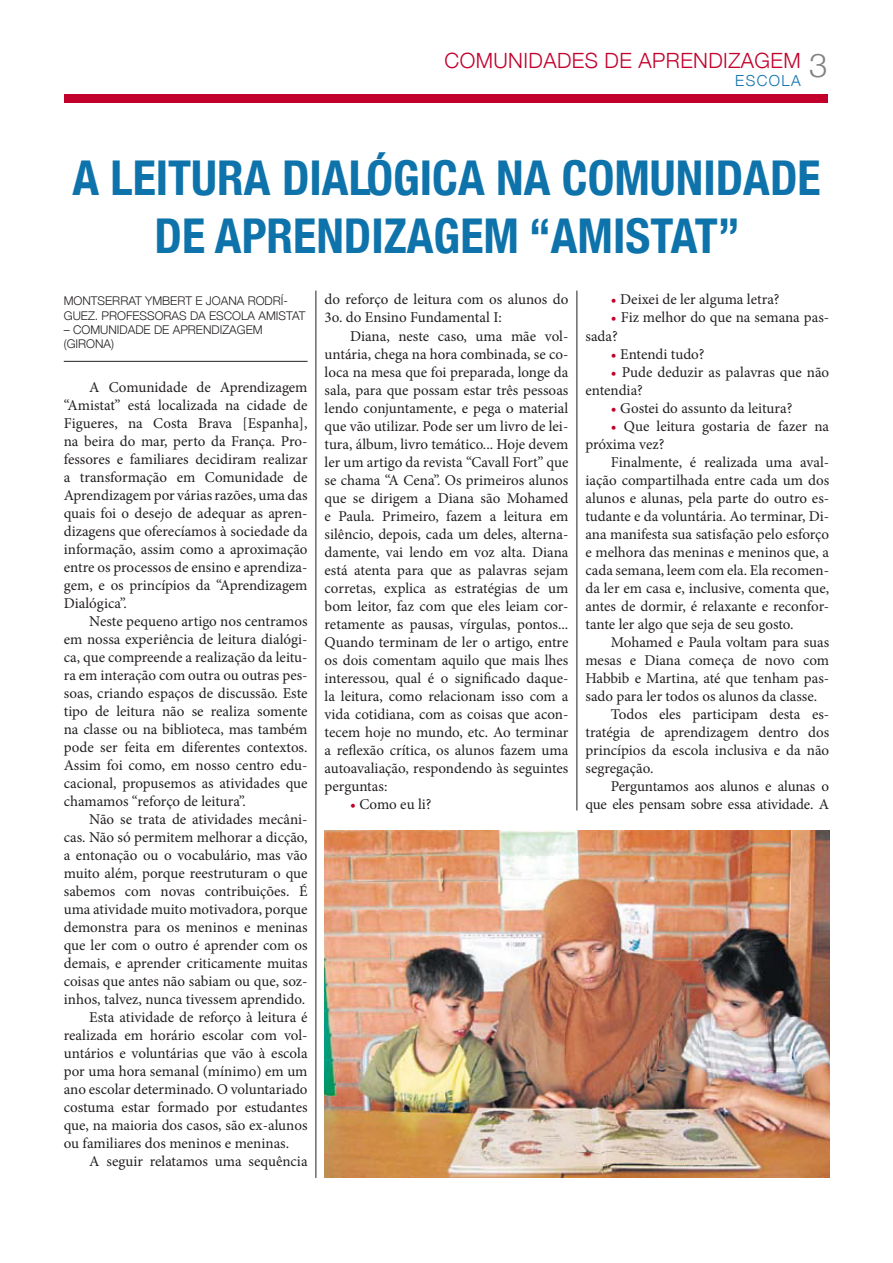
<style>
.page{position:relative;width:893px;height:1263px;background:#fff}
.page>*{position:absolute;margin:0;border:0;box-sizing:border-box;transform-origin:0 0}
.titulo{font:700 condensed 48px/57.6px "Helvetica Neue";color:#0e73ab;text-align:center}
.t1{font:300 33px "Helvetica Neue";color:#808285}
.t2{font:300 21px "Helvetica Neue";letter-spacing:.02em;color:#c2002b}
.t3{font:300 15.3px "Helvetica Neue";letter-spacing:.09em;color:#0e73ab}
.texto{font:15px/18px "Minion Pro";color:#231f20;text-align:justify}
.AUTOR{font:300 12px/14.4px "Helvetica Neue";color:#231f20}
.s1{color:#c2002b}
</style>
<div class="page">
<div style="left:65px;top:94px;width:763px;height:9px;background:#c2002b"></div>
<hr style="left:64px;top:361px;width:244px;height:1px;background:#231f20">
<hr style="left:316px;top:291px;width:1px;height:887px;background:#231f20">
<hr style="left:577px;top:291px;width:1px;height:519px;background:#231f20">
<img style="left:325px;top:830px;width:504px;height:348px">
<p class="t2" style="left:445px;top:44px;width:358px">COMUNIDADES DE APRENDIZAGEM</p>
<p class="t3" style="left:735px;top:68px;width:67px">ESCOLA</p>
<p class="t1" style="left:809px;top:39px;width:20px">3</p>
<p class="titulo" style="left:72px;top:146px;width:750px">A LEITURA DIALÓGICA NA COMUNIDADE<br>DE APRENDIZAGEM “AMISTAT”</p>
<p class="AUTOR" style="left:64px;top:293px;width:243px">MONTSERRAT YMBERT E JOANA RODRÍ-<br>GUEZ. PROFESSORAS DA ESCOLA AMISTAT</p>
<p class="AUTOR" style="left:64px;top:322px;width:200px">– COMUNIDADE DE APRENDIZAGEM (GIRONA)</p>
<p class="texto" style="left:64px;top:378px;width:245px;text-indent:26px">A Comunidade de Aprendizagem “Amistat” está localizada na cidade de Figueres, na Costa Brava [Espanha], na beira do mar, perto da França. Pro&shy;fessores e familiares decidiram realizar a transformação em Comunidade de Aprendizagem por várias razões, uma das quais foi o desejo de adequar as apren&shy;dizagens que oferecíamos à sociedade da informação, assim como a aproximação entre os processos de ensino e aprendiza&shy;gem, e os princípios da “Aprendizagem Dialógica”.</p>
<p class="texto" style="left:64px;top:612px;width:245px;text-indent:26px">Neste pequeno artigo nos centramos em nossa experiência de leitura dialógi&shy;ca, que compreende a realização da leitu&shy;ra em interação com outra ou outras pes&shy;soas, criando espaços de discussão. Este tipo de leitura não se realiza somente na classe ou na biblioteca, mas também pode ser feita em diferentes contextos.<br>Assim foi como, em nosso centro edu&shy;cacional, propusemos as atividades que chamamos “reforço de leitura”.</p>
<p class="texto" style="left:64px;top:810px;width:245px;text-indent:26px">Não se trata de atividades mecâni&shy;cas. Não só permitem melhorar a dicção, a entonação ou o vocabulário, mas vão muito além, porque reestruturam o que sabemos com novas contribuições. É uma atividade muito motivadora, porque demonstra para os meninos e meninas que ler com o outro é aprender com os demais, e aprender criticamente muitas coisas que antes não sabiam ou que, soz&shy;inhos, talvez, nunca tivessem aprendido.</p>
<p class="texto" style="left:64px;top:1008px;width:245px;text-indent:26px">Esta atividade de reforço à leitura é realizada em horário escolar com vol&shy;untários e voluntárias que vão à escola por uma hora semanal (mínimo) em um ano escolar determinado. O voluntariado costuma estar formado por estudantes que, na maioria dos casos, são ex-alunos ou familiares dos meninos e meninas.</p>
<p class="texto" style="left:89px;top:1152px;width:220px">A seguir relatamos uma sequência</p>
<p class="texto" style="left:325px;top:291px;width:245px">do reforço de leitura com os alunos do<br>3o. do Ensino Fundamental I:</p>
<p class="texto" style="left:325px;top:327px;width:245px;text-indent:26px">Diana, neste caso, uma mãe vol&shy;untária, chega na hora combinada, se co&shy;loca na mesa que foi preparada, longe da sala, para que possam estar três pessoas lendo conjuntamente, e pega o material que vão utilizar. Pode ser um livro de lei&shy;tura, álbum, livro temático... Hoje devem ler um artigo da revista “Cavall Fort” que se chama “A Cena”. Os primeiros alunos que se dirigem a Diana são Mohamed e Paula. Primeiro, fazem a leitura em silêncio, depois, cada um deles, alterna&shy;damente, vai lendo em voz alta. Diana está atenta para que as palavras sejam corretas, explica as estratégias de um bom leitor, faz com que eles leiam cor&shy;retamente as pausas, vírgulas, pontos...<br>Quando terminam de ler o artigo, entre os dois comentam aquilo que mais lhes interessou, qual é o significado daque&shy;la leitura, como relacionam isso com a vida cotidiana, com as coisas que acon&shy;tecem hoje no mundo, etc. Ao terminar a reflexão crítica, os alunos fazem uma autoavaliação, respondendo às seguintes perguntas:</p>
<p class="texto" style="left:350px;top:795px;width:83px"><span class="s1">•</span> Como eu li?</p>
<p class="texto" style="left:611px;top:291px;width:170px"><span class="s1">•</span> Deixei de ler alguma letra?</p>
<p class="texto" style="left:585px;top:309px;width:245px;text-indent:26px"><span class="s1">•</span> Fiz melhor do que na semana pas&shy;sada?</p>
<p class="texto" style="left:611px;top:345px;width:95px"><span class="s1">•</span> Entendi tudo?</p>
<p class="texto" style="left:585px;top:363px;width:245px;text-indent:26px"><span class="s1">•</span> Pude deduzir as palavras que não entendia?</p>
<p class="texto" style="left:611px;top:399px;width:183px"><span class="s1">•</span> Gostei do assunto da leitura?</p>
<p class="texto" style="left:585px;top:417px;width:245px;text-indent:26px"><span class="s1">•</span> Que leitura gostaria de fazer na próxima vez?</p>
<p class="texto" style="left:585px;top:453px;width:245px;text-indent:26px">Finalmente, é realizada uma aval&shy;iação compartilhada entre cada um dos alunos e alunas, pela parte do outro es&shy;tudante e da voluntária. Ao terminar, Di&shy;ana manifesta sua satisfação pelo esforço e melhora das meninas e meninos que, a cada semana, leem com ela. Ela recomen&shy;da ler em casa e, inclusive, comenta que, antes de dormir, é relaxante e reconfor&shy;tante ler algo que seja de seu gosto.</p>
<p class="texto" style="left:585px;top:633px;width:245px;text-indent:26px">Mohamed e Paula voltam para suas mesas e Diana começa de novo com Habbib e Martina, até que tenham pas&shy;sado para ler todos os alunos da classe.</p>
<p class="texto" style="left:585px;top:705px;width:245px;text-indent:26px">Todos eles participam desta es&shy;tratégia de aprendizagem dentro dos princípios da escola inclusiva e da não segregação.</p>
<p class="texto" style="left:585px;top:777px;width:245px;text-align:right">Perguntamos aos alunos e alunas o<br>que eles pensam sobre essa atividade. A</p>
</div>
